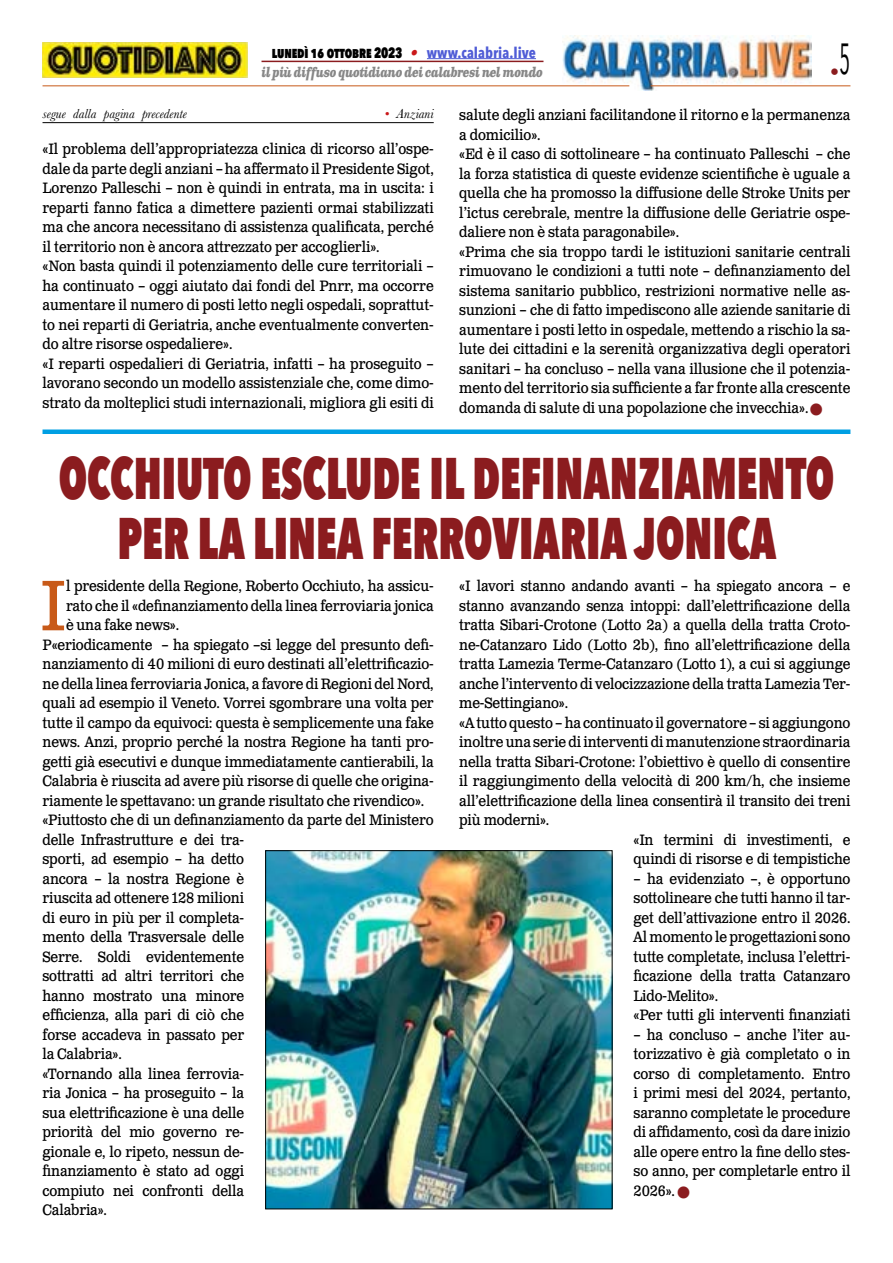
<style>
.page{position:relative;width:893px;height:1263px;background:#fff}
.page>*{position:absolute;margin:0;border:0;box-sizing:border-box;transform-origin:0 0}
.t1{font:71.25px "Clarendon Text Pro";color:#c85a19;scale:.9 1}
.t2{font:800 58.5px/60px "Avenir Next Condensed";color:#8b1c1f;text-align:center;scale:.76 1}
.t3{font:18px "Avenir Next Condensed";color:#8b1c1f}
.t4{font:15px/19.5px "Clarendon Text Pro";letter-spacing:-.01em;color:#000;scale:.9 1}
.t5{font:800 15px "Avenir Next Condensed";letter-spacing:-.01em;color:#000;scale:.86 1}
.t6{font:italic 700 13.5px "Clarendon Text Pro";letter-spacing:-.05em;color:#878787;scale:.79 1}
.t7{font:italic 13.5px "Baskerville";color:#000}
.s1{font-family:"Clarendon Text Pro";font-weight:700;font-style:italic;color:#ca181a}
.s2{font-weight:700;color:#4f5cd6}
.s3{color:#ca181a}
.s4{color:#8b1c1f}
</style>
<div class="page">
<img style="left:563px;top:36px;width:248px;height:54px">
<hr style="left:43px;top:85px;width:586px;height:1px;background:#c85a19">
<hr style="left:651px;top:85px;width:199px;height:1px;background:#c85a19">
<hr style="left:427px;top:58px;width:109px;height:1px;background:#4f5cd6">
<hr style="left:261px;top:61px;width:282px;height:1px;background:#8b1c1f">
<img style="left:43px;top:43px;width:204px;height:34px">
<img style="left:267px;top:852px;width:343px;height:355px">
<div style="left:265px;top:850px;width:347px;height:359px;border:1px solid #000"></div>
<hr style="left:43px;top:122px;width:391px;height:1px;background:#000">
<div style="left:43px;top:429px;width:807px;height:5px;background:#009fe3"></div>
<p class="t5" style="left:272px;top:43px;width:309px">lunedì 16 ottobre 2023 <span class="s1">•</span> <span class="s2">www.calabria.live</span></p>
<p class="t6" style="left:261px;top:64px;width:358px">il più diffuso quotidiano dei calabresi nel mondo</p>
<p class="t3" style="left:830px;top:57px;width:22px">•<sup>5</sup></p>
<p class="t7" style="left:43px;top:105px;width:146px">segue dalla pagina precedente</p>
<p class="t7" style="left:384px;top:105px;width:51px"><span class="s3">•</span> Anziani</p>
<p class="t4" style="left:43px;top:140px;width:436px">«Il problema dell’appropriatezza clinica di ricorso all’ospe&shy;dale da parte degli anziani – ha affermato il Presidente Sigot, Lorenzo Palleschi – non è quindi in entrata, ma in uscita: i reparti fanno fatica a dimettere pazienti ormai stabilizzati ma che ancora necessitano di assistenza qualificata, perché il territorio non è ancora attrezzato per accoglierli».<br>«Non basta quindi il potenziamento delle cure territoriali – ha continuato – oggi aiutato dai fondi del Pnrr, ma occorre aumentare il numero di posti letto negli ospedali, soprattut&shy;to nei reparti di Geriatria, anche eventualmente converten&shy;do altre risorse ospedaliere».<br>«I reparti ospedalieri di Geriatria, infatti – ha proseguito – lavorano secondo un modello assistenziale che, come dimo&shy;strato da molteplici studi internazionali, migliora gli esiti di</p>
<p class="t4" style="left:459px;top:106px;width:436px">salute degli anziani facilitandone il ritorno e la permanenza a domicilio».<br>«Ed è il caso di sottolineare – ha continuato Palleschi – che la forza statistica di queste evidenze scientifiche è uguale a quella che ha promosso la diffusione delle Stroke Units per l’ictus cerebrale, mentre la diffusione delle Geriatrie ospe&shy;daliere non è stata paragonabile».<br>«Prima che sia troppo tardi le istituzioni sanitarie centrali rimuovano le condizioni a tutti note – definanziamento del sistema sanitario pubblico, restrizioni normative nelle as&shy;sunzioni – che di fatto impediscono alle aziende sanitarie di aumentare i posti letto in ospedale, mettendo a rischio la sa&shy;lute dei cittadini e la serenità organizzativa degli operatori sanitari – ha concluso – nella vana illusione che il potenzia&shy;mento del territorio sia sufficiente a far fronte alla crescente domanda di salute di una popolazione che invecchia». <span class="s4">■</span></p>
<h2 class="t2" style="left:59px;top:448px;width:1022px">OCCHIUTO ESCLUDE IL DEFINANZIAMENTO<br>PER LA LINEA FERROVIARIA JONICA</h2>
<h1 class="t1" style="left:40px;top:562px;width:31px">I</h1>
<p class="t4" style="left:66px;top:577px;width:410px">l presidente della Regione, Roberto Occhiuto, ha assicu-</p>
<p class="t4" style="left:66px;top:596px;width:410px">rato che il «definanziamento della linea ferroviaria jonica</p>
<p class="t4" style="left:66px;top:616px;width:127px">è una fake news».</p>
<p class="t4" style="left:43px;top:635px;width:436px">P«eriodicamente – ha spiegato –si legge del presunto defi-</p>
<p class="t4" style="left:43px;top:655px;width:436px">nanziamento di 40 milioni di euro destinati all’elettrificazio-</p>
<p class="t4" style="left:43px;top:674px;width:436px">ne della linea ferroviaria Jonica, a favore di Regioni del Nord,</p>
<p class="t4" style="left:43px;top:694px;width:436px">quali ad esempio il Veneto. Vorrei sgombrare una volta per</p>
<p class="t4" style="left:43px;top:713px;width:436px">tutte il campo da equivoci: questa è semplicemente una fake</p>
<p class="t4" style="left:43px;top:733px;width:436px">news. Anzi, proprio perché la nostra Regione ha tanti pro-</p>
<p class="t4" style="left:43px;top:752px;width:436px">getti già esecutivi e dunque immediatamente cantierabili, la</p>
<p class="t4" style="left:43px;top:772px;width:436px">Calabria è riuscita ad avere più risorse di quelle che origina-</p>
<p class="t4" style="left:43px;top:791px;width:426px">riamente le spettavano: un grande risultato che rivendico».</p>
<p class="t4" style="left:43px;top:811px;width:436px">«Piuttosto che di un definanziamento da parte del Ministero</p>
<p class="t4" style="left:43px;top:830px;width:226px">delle Infrastrutture e dei tra-</p>
<p class="t4" style="left:43px;top:850px;width:226px">sporti, ad esempio – ha detto</p>
<p class="t4" style="left:43px;top:869px;width:226px">ancora – la nostra Regione è</p>
<p class="t4" style="left:43px;top:889px;width:226px">riuscita ad ottenere 128 milioni</p>
<p class="t4" style="left:43px;top:908px;width:226px">di euro in più per il completa-</p>
<p class="t4" style="left:43px;top:928px;width:226px">mento della Trasversale delle</p>
<p class="t4" style="left:43px;top:947px;width:226px">Serre. Soldi evidentemente</p>
<p class="t4" style="left:43px;top:967px;width:226px">sottratti ad altri territori che</p>
<p class="t4" style="left:43px;top:986px;width:226px">hanno mostrato una minore</p>
<p class="t4" style="left:43px;top:1006px;width:226px">efficienza, alla pari di ciò che</p>
<p class="t4" style="left:43px;top:1025px;width:226px">forse accadeva in passato per</p>
<p class="t4" style="left:43px;top:1045px;width:90px">la Calabria».</p>
<p class="t4" style="left:43px;top:1064px;width:226px">«Tornando alla linea ferrovia-</p>
<p class="t4" style="left:43px;top:1084px;width:226px">ria Jonica – ha proseguito – la</p>
<p class="t4" style="left:43px;top:1103px;width:226px">sua elettrificazione è una delle</p>
<p class="t4" style="left:43px;top:1123px;width:226px">priorità del mio governo re-</p>
<p class="t4" style="left:43px;top:1142px;width:226px">gionale e, lo ripeto, nessun de-</p>
<p class="t4" style="left:43px;top:1162px;width:226px">finanziamento è stato ad oggi</p>
<p class="t4" style="left:43px;top:1181px;width:226px">compiuto nei confronti della</p>
<p class="t4" style="left:43px;top:1201px;width:73px">Calabria».</p>
<p class="t4" style="left:459px;top:577px;width:436px">«I lavori stanno andando avanti – ha spiegato ancora – e</p>
<p class="t4" style="left:459px;top:596px;width:436px">stanno avanzando senza intoppi: dall’elettrificazione della</p>
<p class="t4" style="left:459px;top:616px;width:436px">tratta Sibari-Crotone (Lotto 2a) a quella della tratta Croto-</p>
<p class="t4" style="left:459px;top:635px;width:436px">ne-Catanzaro Lido (Lotto 2b), fino all’elettrificazione della</p>
<p class="t4" style="left:459px;top:655px;width:436px">tratta Lamezia Terme-Catanzaro (Lotto 1), a cui si aggiunge</p>
<p class="t4" style="left:459px;top:674px;width:436px">anche l’intervento di velocizzazione della tratta Lamezia Ter-</p>
<p class="t4" style="left:459px;top:694px;width:123px">me-Settingiano».</p>
<p class="t4" style="left:459px;top:713px;width:436px">«A tutto questo – ha continuato il governatore – si aggiungono</p>
<p class="t4" style="left:459px;top:733px;width:436px">inoltre una serie di interventi di manutenzione straordinaria</p>
<p class="t4" style="left:459px;top:752px;width:436px">nella tratta Sibari-Crotone: l’obiettivo è quello di consentire</p>
<p class="t4" style="left:459px;top:772px;width:436px">il raggiungimento della velocità di 200 km/h, che insieme</p>
<p class="t4" style="left:459px;top:791px;width:436px">all’elettrificazione della linea consentirà il transito dei treni</p>
<p class="t4" style="left:459px;top:811px;width:102px">più moderni».</p>
<p class="t4" style="left:634px;top:830px;width:242px">«In termini di investimenti, e</p>
<p class="t4" style="left:634px;top:850px;width:242px">quindi di risorse e di tempistiche</p>
<p class="t4" style="left:634px;top:869px;width:242px">– ha evidenziato –, è opportuno sottolineare che tutti hanno il tar&shy;get dell’attivazione entro il 2026.<br>Al momento le progettazioni sono tutte completate, inclusa l’elettri&shy;ficazione della tratta Catanzaro<br>Lido-Melito».<br>«Per tutti gli interventi finanziati</p>
<p class="t4" style="left:634px;top:1025px;width:242px;text-align:justify">– ha concluso – anche l’iter au&shy;torizzativo è già completato o in corso di completamento. Entro i primi mesi del 2024, pertanto, saranno completate le procedure di affidamento, così da dare inizio alle opere entro la fine dello stes&shy;so anno, per completarle entro il 2026». <span class="s4">■</span></p>
</div>
